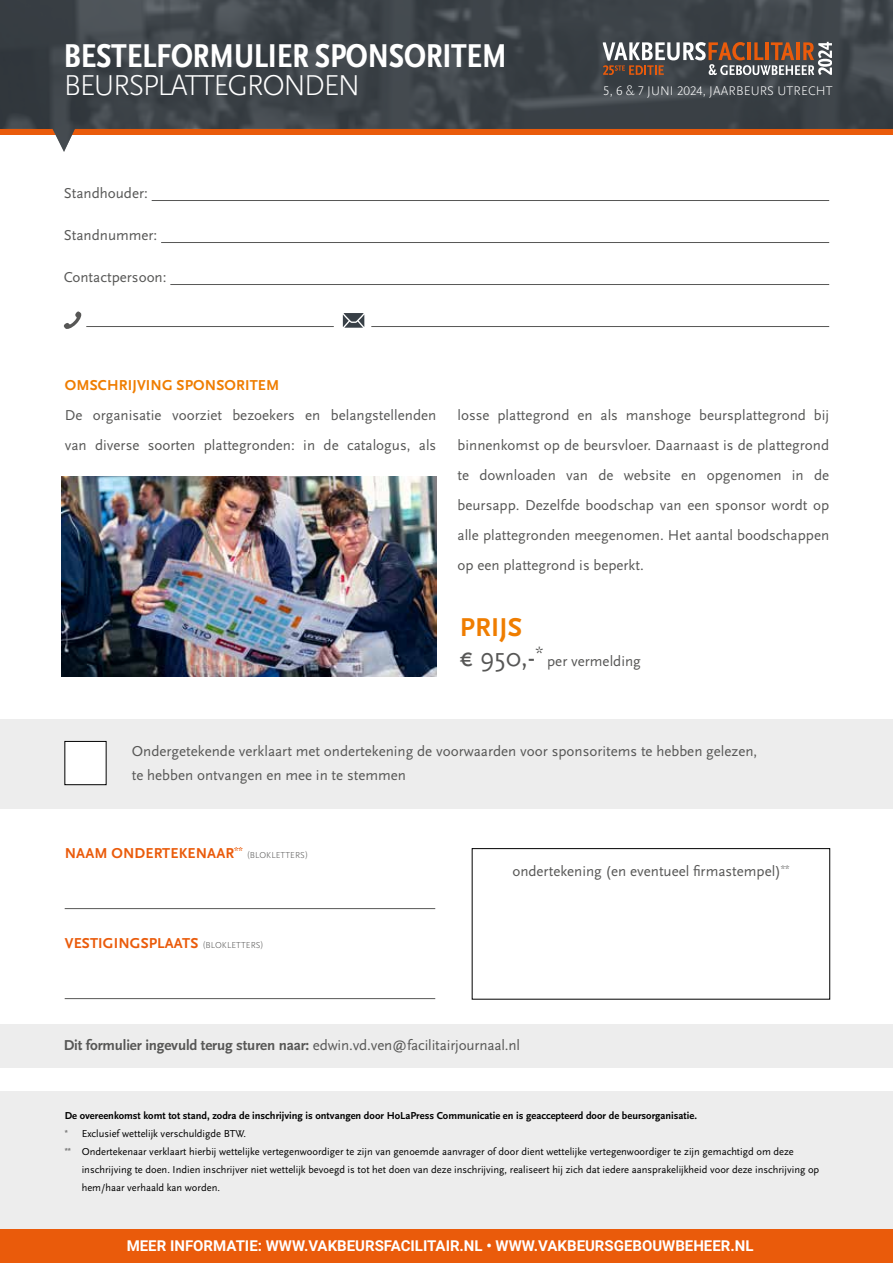
<style>
.page{position:relative;width:893px;height:1263px;background:#fff}
.page>*{position:absolute;margin:0;border:0;box-sizing:border-box;transform-origin:0 0}
.t1{font:700 condensed 34.5px "Scala Sans Pro";letter-spacing:-.01em;color:#fff}
.t2{font:300 30px "Scala Sans Pro";letter-spacing:-.05em;color:#fff}
.t3{font:27px "Scala Sans OT";color:#575756}
.t4{font:700 27px "Scala Sans Pro";letter-spacing:.01em;color:#ef7d00}
.t5{font:15px/30px "Scala Sans OT";color:#575756}
.t6{font:700 15px "Scala Sans Pro";letter-spacing:-.01em;color:#575756}
.t7{font:700 15px "Roboto";color:#fff}
.t8{font:700 15px "Scala Sans Pro";letter-spacing:.01em;color:#ea5b0b}
.t9{font:700 15px "Scala Sans Pro";letter-spacing:.01em;color:#ef7d00}
.t10{font:300 13.05px "Scala Sans Pro";letter-spacing:.01em;color:#fff}
.t11{font:10.5px "Scala Sans OT";color:#000}
.t12{font:700 10.5px "Scala Sans Pro";color:#000}
.t13{font:300 9px "Scala Sans Pro";letter-spacing:.01em;color:#575756}
.s1{font-weight:300;font-size:9px;color:#575756}
.s2{font-family:"Scala Sans OT";font-weight:400}
</style>
<div class="page">
<div style="left:0;top:1091px;width:893px;height:142px;background:#ededed"></div>
<div style="left:0;top:1025px;width:893px;height:43px;background:#ededed"></div>
<hr style="left:65px;top:908px;width:370px;height:1px;background:#575756">
<hr style="left:65px;top:998px;width:370px;height:1px;background:#575756">
<div style="left:472px;top:848px;width:358px;height:151px;border:1px solid #000"></div>
<div style="left:0;top:1229px;width:893px;height:34px;background:#ea5b0b"></div>
<svg style="left:0;top:0;width:893px;height:152px;background:#5b5b5c"></svg>
<svg style="left:603px;top:42px;width:229px;height:33px;background:#806f66"></svg>
<hr style="left:152px;top:200px;width:677px;height:1px;background:#575756">
<hr style="left:161px;top:242px;width:668px;height:1px;background:#575756">
<hr style="left:170px;top:284px;width:659px;height:1px;background:#575756">
<hr style="left:86px;top:326px;width:248px;height:1px;background:#575756">
<hr style="left:371px;top:326px;width:458px;height:1px;background:#575756">
<svg style="left:343px;top:313px;width:21px;height:15px"></svg>
<svg style="left:64px;top:311px;width:17px;height:18px"></svg>
<div style="left:0;top:719px;width:893px;height:89px;background:#ededed"></div>
<div style="left:65px;top:741px;width:41px;height:44px;background:#fff"></div>
<div style="left:65px;top:741px;width:41px;height:44px;border:1px solid #000"></div>
<img style="left:61px;top:476px;width:375px;height:201px">
<h1 class="t1" style="left:64px;top:36px;width:444px">BESTELFORMULIER SPONSORITEM</h1>
<h2 class="t2" style="left:64px;top:68px;width:298px">BEURSPLATTEGRONDEN</h2>
<p class="t5" style="left:64px;top:178px;width:86px">Standhouder:</p>
<p class="t5" style="left:64px;top:220px;width:95px">Standnummer:</p>
<p class="t5" style="left:64px;top:262px;width:104px">Contactpersoon:</p>
<p class="t10" style="left:603px;top:83px;width:231px">5, 6 &amp; 7 JUNI 2024, JAARBEURS UTRECHT</p>
<p class="t9" style="left:65px;top:377px;width:216px">OMSCHRIJVING SPONSORITEM</p>
<p class="t5" style="left:65px;top:400px;width:373px">De organisatie voorziet bezoekers en belangstellenden van diverse soorten plattegronden: in de catalogus, als</p>
<p class="t5" style="left:458px;top:400px;width:373px;text-align:justify">losse plattegrond en als manshoge beursplattegrond bij binnenkomst op de beursvloer. Daarnaast is de plattegrond te downloaden van de website en opgenomen in de beursapp. Dezelfde boodschap van een sponsor wordt op alle plattegronden meegenomen. Het aantal boodschappen op een plattegrond is beperkt.</p>
<h3 class="t4" style="left:460px;top:612px;width:64px">PRIJS</h3>
<h3 class="t3" style="left:460px;top:643px;width:85px">€ 950,-<sup>*</sup></h3>
<p class="t5" style="left:547px;top:646px;width:95px">per vermelding</p>
<p class="t5" style="left:132px;top:739px;width:627px;line-height:24px">Ondergetekende verklaart met ondertekening de voorwaarden voor sponsoritems te hebben gelezen, te hebben ontvangen en mee in te stemmen</p>
<p class="t8" style="left:65px;top:845px;width:180px">NAAM ONDERTEKENAAR<sup>**</sup></p>
<p class="t13" style="left:247px;top:850px;width:63px">(BLOKLETTERS)</p>
<p class="t8" style="left:65px;top:935px;width:200px">VESTIGINGSPLAATS <span class="s1">(BLOKLETTERS)</span></p>
<p class="t5" style="left:512px;top:856px;width:279px">ondertekening (en eventueel firmastempel)<sup>**</sup></p>
<p class="t6" style="left:64px;top:1037px;width:458px">Dit formulier ingevuld terug sturen naar: <span class="s2">edwin.vd.ven@facilitairjournaal.nl</span></p>
<p class="t12" style="left:65px;top:1110px;width:634px">De overeenkomst komt tot stand, zodra de inschrijving is ontvangen door HoLaPress Communicatie en is geaccepteerd door de beursorganisatie.</p>
<p class="t11" style="left:65px;top:1128px;width:183px"><sup>*</sup> Exclusief wettelijk verschuldigde BTW.</p>
<p class="t11" style="left:65px;top:1146px;width:731px"><sup>**</sup> Ondertekenaar verklaart hierbij wettelijke vertegenwoordiger te zijn van genoemde aanvrager of door dient wettelijke vertegenwoordiger te zijn gemachtigd om deze</p>
<p class="t11" style="left:82px;top:1164px;width:739px">inschrijving te doen. Indien inschrijver niet wettelijk bevoegd is tot het doen van deze inschrijving, realiseert hij zich dat iedere aansprakelijkheid voor deze inschrijving op</p>
<p class="t11" style="left:82px;top:1182px;width:140px">hem/haar verhaald kan worden.</p>
<p class="t7" style="left:127px;top:1235px;width:628px">MEER INFORMATIE: WWW.VAKBEURSFACILITAIR.NL • WWW.VAKBEURSGEBOUWBEHEER.NL</p>
</div>
